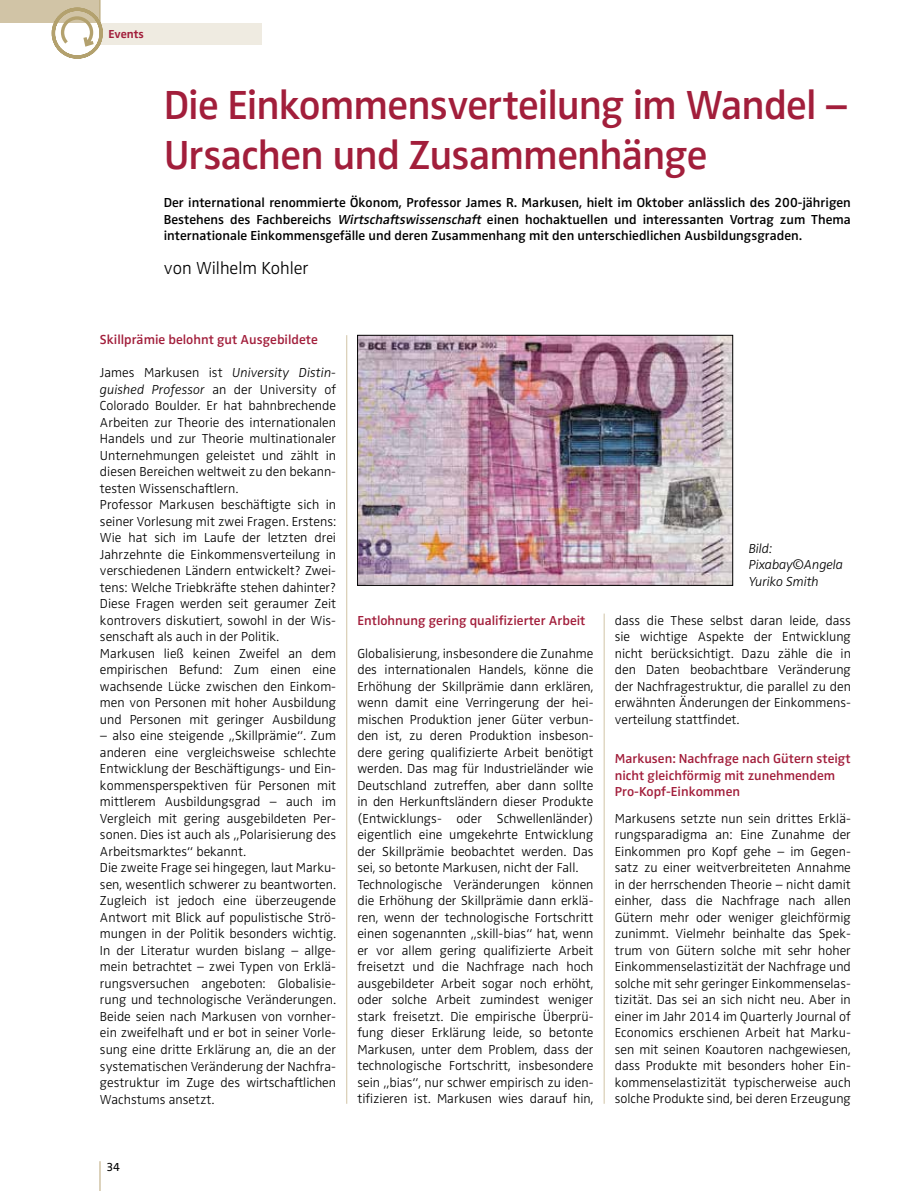
<style>
.page{position:relative;width:919px;height:1191px;background:#fff}
.page>*{position:absolute;margin:0;border:0;box-sizing:border-box;transform-origin:0 0}
.t1{font:600 42px/50.4px "Zwo OT";letter-spacing:-.02em;color:#a21e3b}
.t2{font:300 18px "Zwo OT";color:#000}
.t3{font:300 13.5px/16.5px "Zwo OT";color:#000}
.t4{font:600 13.5px/16.5px "Zwo OT";color:#000;text-align:justify}
.t5{font:600 13.5px/16.5px "Zwo OT";color:#a21e3b}
.t6{font:italic 300 13.5px/16.5px "Zwo OT";letter-spacing:-.01em;color:#000}
.t7{font:700 12px "Zwo OT";color:#a21e3b}
.t8{font:12px "Zwo OT";color:#000}
.s1{font-style:italic}
.s2{font-family:"Meta Korrespondenz";font-weight:400;font-style:normal}
</style>
<div class="page">
<div style="left:0;top:0;width:100px;height:23px;background:#d1c4a6"></div>
<div style="left:100px;top:23px;width:161px;height:22px;background:#efebe1"></div>
<hr style="left:99px;top:1161px;width:2px;height:30px;background:#d1c4a6">
<hr style="left:100px;top:0;width:1px;height:45px;background:#b3a16e">
<svg style="left:51px;top:7px;width:52px;height:52px"></svg>
<hr style="left:604px;top:613px;width:1px;height:490px;background:#d1c4a6">
<hr style="left:346px;top:335px;width:1px;height:768px;background:#d1c4a6">
<img style="left:359px;top:337px;width:371px;height:246px">
<div style="left:357px;top:335px;width:375px;height:250px;border:1px solid #000"></div>
<p class="t7" style="left:108px;top:27px;width:37px">Events</p>
<h1 class="t1" style="left:164px;top:80px;width:685px">Die Einkommensverteilung im Wandel –<br>Ursachen und Zusammenhänge</h1>
<p class="t4" style="left:164px;top:195px;width:688px">Der international renommierte Ökonom, Professor James R. Markusen, hielt im Oktober anlässlich des 200-jährigen Bestehens des Fachbereichs <span class="s1">Wirtschaftswissenschaft</span> einen hochaktuellen und interessanten Vortrag zum Thema internationale Einkommensgefälle und deren Zusammenhang mit den unterschiedlichen Ausbildungsgraden.</p>
<h2 class="t2" style="left:164px;top:257px;width:146px">von Wilhelm Kohler</h2>
<p class="t5" style="left:100px;top:332px;width:219px">Skillprämie belohnt gut Ausgebildete</p>
<p class="t3" style="left:100px;top:365px;width:238px">James Markusen ist <span class="s1">University Distin&shy;guished Professor</span> an der University of Colorado Boulder. Er hat bahnbrechende Arbeiten zur Theorie des internationalen Handels und zur Theorie multinationaler Unternehmungen geleistet und zählt in diesen Bereichen weltweit zu den bekann&shy;testen Wissenschaftlern.<br>Professor Markusen beschäftigte sich in seiner Vorlesung mit zwei Fragen. Erstens:<br>Wie hat sich im Laufe der letzten drei Jahrzehnte die Einkommensverteilung in verschiedenen Ländern entwickelt? Zwei&shy;tens: Welche Triebkräfte stehen dahinter?<br>Diese Fragen werden seit geraumer Zeit kontrovers diskutiert, sowohl in der Wis&shy;senschaft als auch in der Politik.<br>Markusen ließ keinen Zweifel an dem empirischen Befund: Zum einen eine wachsende Lücke zwischen den Einkom&shy;men von Personen mit hoher Ausbildung und Personen mit geringer Ausbildung</p>
<p class="t3" style="left:100px;top:728px;width:238px">– also eine steigende „Skillprämie“. Zum anderen eine vergleichsweise schlechte Entwicklung der Beschäftigungs- und Ein&shy;kommensperspektiven für Personen mit mittlerem Ausbildungsgrad – auch im Vergleich mit gering ausgebildeten Per&shy;sonen. Dies ist auch als „Polarisierung des Arbeitsmarktes“ bekannt.<br>Die zweite Frage sei hingegen, laut Marku&shy;sen, wesentlich schwerer zu beantworten.<br>Zugleich ist jedoch eine überzeugende Antwort mit Blick auf populistische Strö&shy;mungen in der Politik besonders wichtig.<br>In der Literatur wurden bislang – allge&shy;mein betrachtet – zwei Typen von Erklä&shy;rungsversuchen angeboten: Globalisie&shy;rung und technologische Veränderungen.<br>Beide seien nach Markusen von vornher&shy;ein zweifelhaft und er bot in seiner Vorle&shy;sung eine dritte Erklärung an, die an der systematischen Veränderung der Nachfra&shy;gestruktur im Zuge des wirtschaftlichen Wachstums ansetzt.</p>
<p class="t5" style="left:357px;top:612px;width:229px">Entlohnung gering qualifizierter Arbeit</p>
<p class="t3" style="left:357px;top:645px;width:238px">Globalisierung, insbesondere die Zunahme des internationalen Handels, könne die Erhöhung der Skillprämie dann erklären, wenn damit eine Verringerung der hei&shy;mischen Produktion jener Güter verbun&shy;den ist, zu deren Produktion insbeson&shy;dere gering qualifizierte Arbeit benötigt werden. Das mag für Industrieländer wie Deutschland zutreffen, aber dann sollte in den Herkunftsländern dieser Produkte (Entwicklungs- oder Schwellenländer) eigentlich eine umgekehrte Entwicklung der Skillprämie beobachtet werden. Das sei, so betonte Markusen, nicht der Fall.<br>Technologische Veränderungen können die Erhöhung der Skillprämie dann erklä&shy;ren, wenn der technologische Fortschritt einen sogenannten „skill-bias“ hat, wenn er vor allem gering qualifizierte Arbeit freisetzt und die Nachfrage nach hoch ausgebildeter Arbeit sogar noch erhöht, oder solche Arbeit zumindest weniger stark freisetzt. Die empirische Überprü&shy;fung dieser Erklärung leide, so betonte Markusen, unter dem Problem, dass der technologische Fortschritt, insbesondere sein „bias“, nur schwer empirisch zu iden&shy;tifizieren ist. Markusen wies darauf hin,</p>
<p class="t6" style="left:748px;top:540px;width:96px">Bild:<br>Pixabay<span class="s2">©</span>Angela<br>Yuriko Smith</p>
<p class="t3" style="left:614px;top:612px;width:237px;text-align:justify">dass die These selbst daran leide, dass sie wichtige Aspekte der Entwicklung nicht berücksichtigt. Dazu zähle die in den Daten beobachtbare Veränderung der Nachfragestruktur, die parallel zu den erwähnten Änderungen der Einkommens&shy;verteilung stattfindet.</p>
<p class="t5" style="left:614px;top:750px;width:237px">Markusen: Nachfrage nach Gütern steigt nicht gleichförmig mit zunehmendem<br>Pro-Kopf-Einkommen</p>
<p class="t3" style="left:614px;top:810px;width:238px;text-align:justify">Markusens setzte nun sein drittes Erklä&shy;rungsparadigma an: Eine Zunahme der Einkommen pro Kopf gehe – im Gegen&shy;satz zu einer weitverbreiteten Annahme in der herrschenden Theorie – nicht damit einher, dass die Nachfrage nach allen Gütern mehr oder weniger gleichförmig zunimmt. Vielmehr beinhalte das Spek&shy;trum von Gütern solche mit sehr hoher Einkommenselastizität der Nachfrage und solche mit sehr geringer Einkommenselas&shy;tizität. Das sei an sich nicht neu. Aber in einer im Jahr 2014 im Quarterly Journal of Economics erschienen Arbeit hat Marku&shy;sen mit seinen Koautoren nachgewiesen, dass Produkte mit besonders hoher Ein&shy;kommenselastizität typischerweise auch solche Produkte sind, bei deren Erzeugung</p>
<p class="t8" style="left:106px;top:1159px;width:15px">34</p>
</div>
